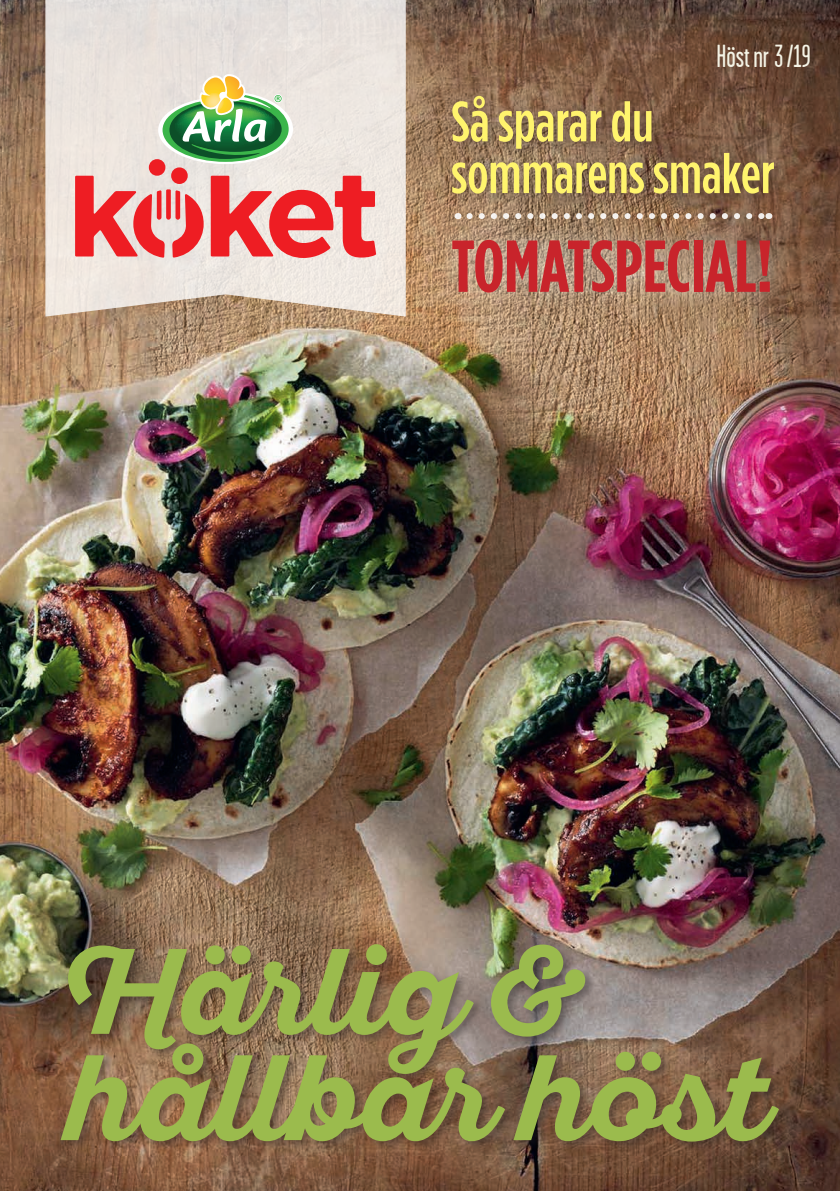
<style>
.page{position:relative;width:840px;height:1191px;background:#fff}
.page>*{position:absolute;margin:0;border:0;box-sizing:border-box;transform-origin:0 0}
.t1{font:700 121.2px/106.2px "Sant Elia Script Alt";color:#9bbb4d}
.t2{font:700 73.2px "Gotham Condensed";color:#c8242b}
.t3{font:500 56.8px/51.8px "Gotham Condensed";color:#fff46d}
.t4{font:32px "Garage Gothic";color:#f5f4e6}
</style>
<div class="page">
<img style="left:0;top:0;width:839px;height:1191px">
<div style="left:444px;top:89px;width:345px;height:120px;background:#231f20;opacity:.4"></div>
<div style="left:432px;top:220px;width:358px;height:93px;background:#fff;opacity:.4"></div>
<svg style="left:45px;top:0;width:360px;height:316px;background:#e6ddd6"></svg>
<svg style="left:75px;top:74px;width:301px;height:184px;background:#dcaca1"></svg>
<div style="left:59px;top:942px;width:730px;height:210px;background:#231f20;opacity:.4"></div>
<svg style="left:469px;top:213px;width:293px;height:6px;background:#b8a390"></svg>
<p class="t4" style="left:716px;top:36px;width:95px">Höst nr 3/19</p>
<p class="t3" style="left:451px;top:94px;width:325px">Så sparar du sommarens smaker</p>
<p class="t2" style="left:451px;top:225px;width:323px">TOMATSPECIAL!</p>
<h1 class="t1" style="left:59px;top:939px;width:708px">Härlig &amp; hållbar höst</h1>
</div>
